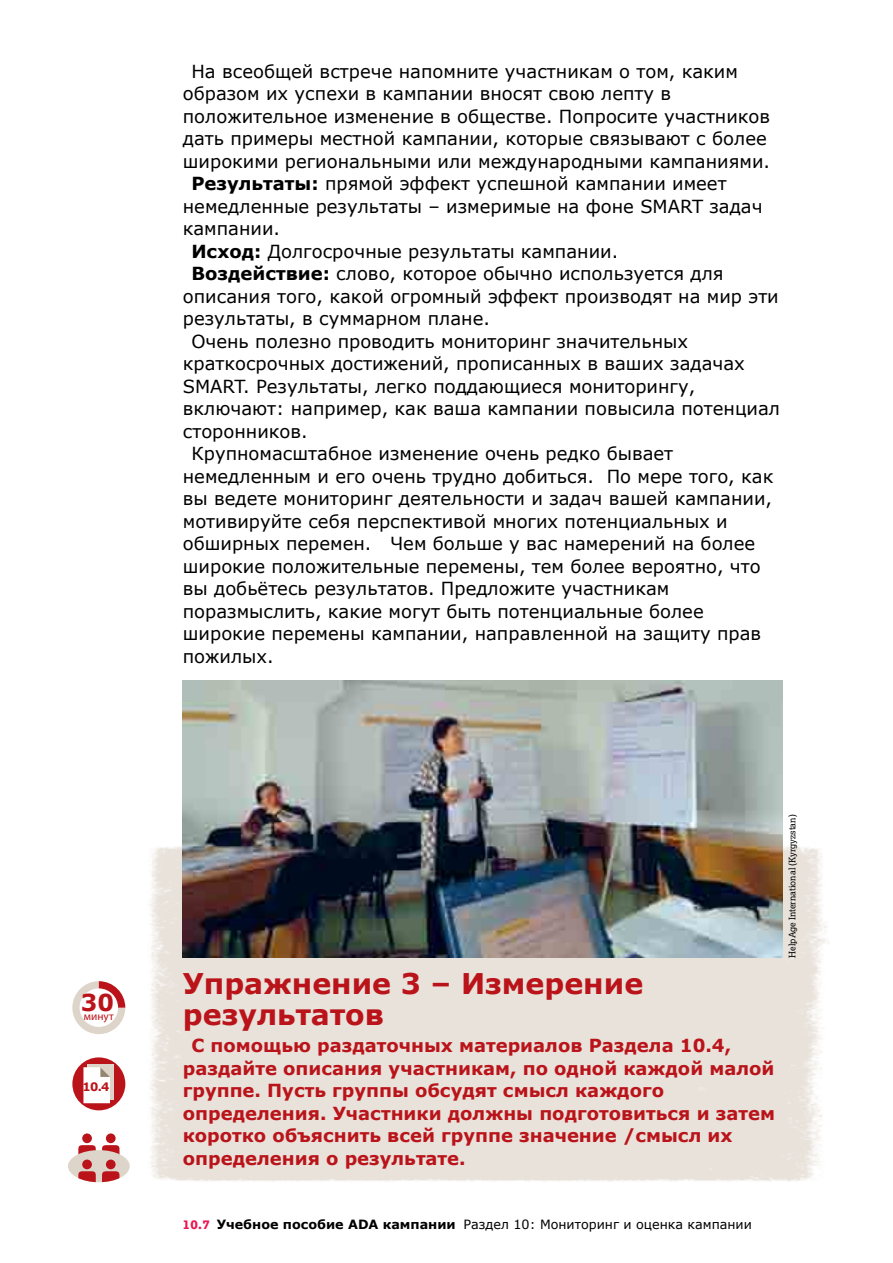
<style>
.page{position:relative;width:893px;height:1263px;background:#fff}
.page>*{position:absolute;margin:0;border:0;box-sizing:border-box;transform-origin:0 0}
.t1{font:700 28.5px/31.5px "Verdana";color:#ba141a}
.t2{font:700 23.25px "Verdana";color:#ba141a}
.t3{font:18px "Verdana";color:#000}
.t4{font:700 18px/22.5px "Verdana";color:#ba141a}
.t5{font:12.75px "Verdana";color:#000}
.t6{font:700 11.7px "Verdana";color:#ba141a}
.t7{font:11.4px "Myriad Pro";color:#ba141a}
.t8{font:9px "Lexia";color:#000}
.s1{font-weight:700}
.s2{font-family:"Lexia X Bold";color:#ed1651}
</style>
<div class="page">
<img style="left:149px;top:839px;width:678px;height:343px">
<img style="left:183px;top:680px;width:599px;height:277px">
<div style="left:82px;top:1133px;width:10px;height:10px;background:#ba141a;border-radius:50%"></div>
<div style="left:106px;top:1133px;width:10px;height:10px;background:#ba141a;border-radius:50%"></div>
<div style="left:68px;top:1150px;width:62px;height:32px;background:#ddd5ca;border-radius:50%"></div>
<svg style="left:78px;top:1145px;width:18px;height:37px"></svg>
<div style="left:82px;top:1159px;width:10px;height:10px;background:#ba141a;border-radius:50%"></div>
<svg style="left:102px;top:1145px;width:17px;height:37px"></svg>
<div style="left:106px;top:1159px;width:10px;height:10px;background:#ba141a;border-radius:50%"></div>
<div style="left:72px;top:1057px;width:53px;height:53px;background:#ba141a;border-radius:50%"></div>
<div style="left:87px;top:1064px;width:27px;height:36px;background:#ddd5ca"></div>
<svg style="left:83px;top:1067px;width:27px;height:36px"></svg>
<svg style="left:72px;top:981px;width:53px;height:53px"></svg>
<div style="left:80px;top:988px;width:38px;height:39px;background:#fff;border-radius:50%"></div>
<p class="t2" style="left:81px;top:986px;width:35px">30</p>
<p class="t7" style="left:84px;top:1009px;width:31px">минут</p>
<p class="t6" style="left:82px;top:1078px;width:28px">10.4</p>
<p class="t3" style="left:191px;top:59px;width:548px">На всеобщей встрече напомните участникам о том, каким</p>
<p class="t3" style="left:183px;top:81px;width:490px">образом их успехи в кампании вносят свою лепту в</p>
<p class="t3" style="left:183px;top:104px;width:589px">положительное изменение в обществе. Попросите участников</p>
<p class="t3" style="left:183px;top:126px;width:585px">дать примеры местной кампании, которые связывают с более</p>
<p class="t3" style="left:183px;top:149px;width:589px">широкими региональными или международными кампаниями.</p>
<p class="t3" style="left:191px;top:171px;width:537px"><span class="s1">Результаты:</span> прямой эффект успешной кампании имеет</p>
<p class="t3" style="left:183px;top:194px;width:581px">немедленные результаты – измеримые на фоне SMART задач</p>
<p class="t3" style="left:183px;top:216px;width:99px">кампании.</p>
<p class="t3" style="left:191px;top:239px;width:428px"><span class="s1">Исход:</span> Долгосрочные результаты кампании.</p>
<p class="t3" style="left:191px;top:261px;width:534px"><span class="s1">Воздействие:</span> слово, которое обычно используется для</p>
<p class="t3" style="left:183px;top:284px;width:597px">описания того, какой огромный эффект производят на мир эти</p>
<p class="t3" style="left:183px;top:306px;width:309px">результаты, в суммарном плане.</p>
<p class="t3" style="left:191px;top:329px;width:498px">Очень полезно проводить мониторинг значительных</p>
<p class="t3" style="left:183px;top:351px;width:563px">краткосрочных достижений, прописанных в ваших задачах</p>
<p class="t3" style="left:183px;top:374px;width:514px">SMART. Результаты, легко поддающиеся мониторингу,</p>
<p class="t3" style="left:183px;top:396px;width:599px">включают: например, как ваша кампании повысила потенциал</p>
<p class="t3" style="left:183px;top:419px;width:126px">сторонников.</p>
<p class="t3" style="left:191px;top:441px;width:483px">Крупномасштабное изменение очень редко бывает</p>
<p class="t3" style="left:183px;top:464px;width:592px">немедленным и его очень трудно добиться. По мере того, как</p>
<p class="t3" style="left:183px;top:486px;width:591px">вы ведете мониторинг деятельности и задач вашей кампании,</p>
<p class="t3" style="left:183px;top:509px;width:546px">мотивируйте себя перспективой многих потенциальных и</p>
<p class="t3" style="left:183px;top:531px;width:574px">обширных перемен. Чем больше у вас намерений на более</p>
<p class="t3" style="left:183px;top:554px;width:579px">широкие положительные перемены, тем более вероятно, что</p>
<p class="t3" style="left:183px;top:576px;width:488px">вы добьётесь результатов. Предложите участникам</p>
<p class="t3" style="left:183px;top:599px;width:522px">поразмыслить, какие могут быть потенциальные более</p>
<p class="t3" style="left:183px;top:621px;width:580px">широкие перемены кампании, направленной на защиту прав</p>
<p class="t3" style="left:183px;top:644px;width:92px">пожилых.</p>
<h1 class="t1" style="left:183px;top:967px;width:462px">Упражнение 3 – Измерение результатов</h1>
<p class="t4" style="left:183px;top:1034px;width:594px;text-indent:8px">С помощью раздаточных материалов Раздела 10.4, раздайте описания участникам, по одной каждой малой группе. Пусть группы обсудят смысл каждого определения. Участники должны подготовиться и затем коротко объяснить всей группе значение /смысл их определения о результате.</p>
<p class="t8" style="left:787px;top:957px;width:145px;rotate:-90deg">HelpAge International (Kyrgyzstan)</p>
<p class="t5" style="left:183px;top:1215px;width:570px"><span class="s2">10.7</span> <span class="s1">Учебное пособие ADA кампании</span> Раздел 10: Мониторинг и оценка кампании</p>
</div>
